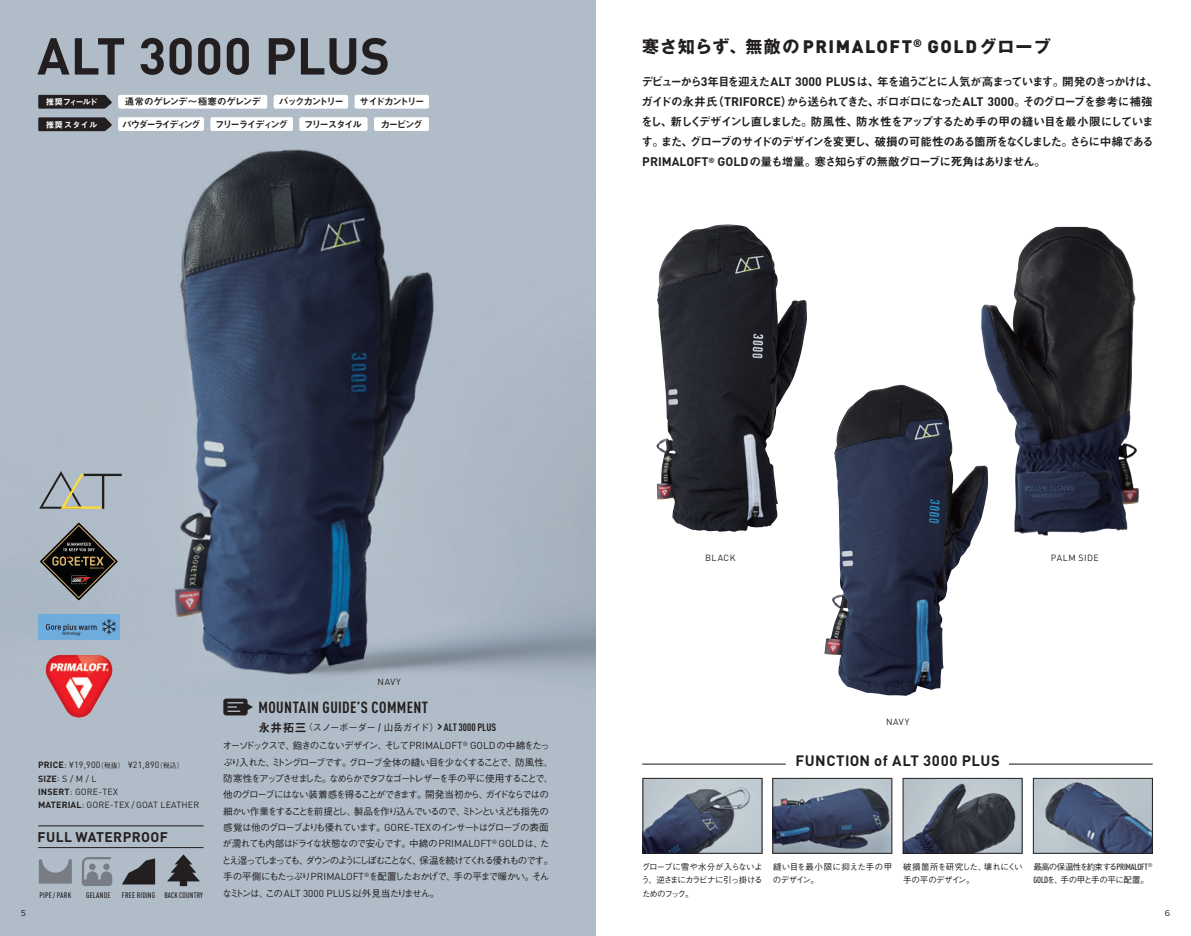
<style>
.page{position:relative;width:1191px;height:936px;background:#fff}
.page>*{position:absolute;margin:0;border:0;box-sizing:border-box;transform-origin:0 0}
.t1{font:700 51px "DIN";letter-spacing:.005em;color:#231f20}
.t2{font:700 16.95px "Gothic MB101 Pro";letter-spacing:.055em;color:#231f20}
.t3{font:700 15.9px "DIN Cond";letter-spacing:.025em;color:#231f20}
.t4{font:700 14.85px "DIN";letter-spacing:.035em;color:#231f20}
.t5{font:700 13.8px "DIN";letter-spacing:.025em;color:#231f20}
.t6{font:11.7px/20.2px "Midashi Go Pro MB31";letter-spacing:-.1em;color:#231f20}
.t7{font:500 9.6px/16.4px "Gothic BBB Pro";letter-spacing:-.135em;color:#231f20}
.t8{font:9.6px "Midashi Go Pro MB31";letter-spacing:-.15em;color:#231f20}
.t9{font:500 9.6px "Gothic BBB Pro";letter-spacing:-.045em;color:#231f20}
.t10{font:9.6px "Midashi Go Pro MB31";letter-spacing:-.08em;color:#231f20}
.t11{font:9.6px "Midashi Go Pro MB31";letter-spacing:-.205em;color:#231f20}
.t12{font:9px/13.4px "DIN";letter-spacing:.02em;color:#231f20}
.t13{font:500 8.55px/13.4px "Gothic BBB Pro";letter-spacing:-.065em;color:#231f20}
.t14{font:500 8.55px/13.4px "Gothic BBB Pro";letter-spacing:-.025em;color:#231f20}
.t15{font:8.55px "Midashi Go Pro MB31";letter-spacing:-.21em;color:#fff}
.t16{font:8.55px "Midashi Go Pro MB31";letter-spacing:-.01em;color:#fff}
.t17{font:8.55px "Gotham";color:#231f20}
.t18{font:500 7.95px "DIN Cond";letter-spacing:.02em;color:#231f20}
.s1{font-family:"DIN";font-weight:900;font-size:17.85px}
.s2{font-family:"DIN";font-weight:700;font-size:12.3px}
.s3{font-weight:700}
.s4{font-family:"Gothic BBB Pro";font-weight:500;font-size:6.75px}
.s5{font-size:7.2px}
.s6{font-family:"Midashi Go Pro MB31";font-weight:400;font-size:11.7px}
.s7{font-size:8.55px}
.s8{font-family:"DIN Cond";font-size:10.05px}
.s9{font-family:"DIN Cond";font-weight:700;font-size:14.85px}
.s10{font-family:"DIN Cond";font-weight:700;font-size:10.65px}
.s11{font-family:"DIN";font-weight:400;font-size:10.05px}
.s12{font-family:"DIN Cond";font-size:9px}
</style>
<div class="page">
<img style="left:0;top:0;width:595px;height:935px">
<img style="left:774px;top:780px;width:116px;height:71px">
<div style="left:772px;top:778px;width:120px;height:75px;border:1px solid #231f20"></div>
<img style="left:644px;top:780px;width:116px;height:71px">
<div style="left:642px;top:778px;width:120px;height:75px;border:1px solid #231f20"></div>
<img style="left:1035px;top:780px;width:115px;height:71px">
<div style="left:1033px;top:778px;width:119px;height:75px;border:1px solid #231f20"></div>
<img style="left:905px;top:780px;width:115px;height:71px">
<div style="left:903px;top:778px;width:119px;height:75px;border:1px solid #231f20"></div>
<svg style="left:39px;top:859px;width:33px;height:24px"></svg>
<svg style="left:167px;top:854px;width:33px;height:27px"></svg>
<div style="left:180px;top:874px;width:7px;height:12px;background:#231f20"></div>
<svg style="left:122px;top:858px;width:33px;height:26px"></svg>
<hr style="left:38px;top:847px;width:165px;height:1px;background:#231f20">
<hr style="left:38px;top:825px;width:165px;height:1px;background:#231f20">
<svg style="left:82px;top:856px;width:30px;height:29px"></svg>
<svg style="left:89px;top:863px;width:7px;height:7px"></svg>
<svg style="left:103px;top:863px;width:7px;height:7px"></svg>
<svg style="left:39px;top:471px;width:83px;height:37px;background:#a3abad"></svg>
<svg style="left:40px;top:522px;width:78px;height:78px;background:#6b6e6e"></svg>
<img style="left:44px;top:653px;width:69px;height:65px">
<div style="left:38px;top:614px;width:81px;height:26px;background:#6eacdd"></div>
<svg style="left:46px;top:619px;width:70px;height:16px"></svg>
<svg style="left:223px;top:698px;width:30px;height:17px"></svg>
<hr style="left:1009px;top:763px;width:143px;height:1px;background:#231f20">
<hr style="left:642px;top:763px;width:144px;height:1px;background:#231f20">
<div style="left:118px;top:95px;width:149px;height:14px;background:#fff;border-radius:2px"></div>
<div style="left:274px;top:95px;width:74px;height:14px;background:#fff;border-radius:2px"></div>
<div style="left:354px;top:95px;width:75px;height:14px;background:#fff;border-radius:2px"></div>
<svg style="left:38px;top:95px;width:74px;height:14px"></svg>
<svg style="left:38px;top:117px;width:74px;height:14px"></svg>
<img style="left:656px;top:225px;width:121px;height:307px">
<img style="left:824px;top:385px;width:119px;height:310px">
<img style="left:981px;top:227px;width:154px;height:309px">
<div style="left:118px;top:117px;width:86px;height:14px;background:#fff;border-radius:2px"></div>
<div style="left:210px;top:117px;width:83px;height:14px;background:#fff;border-radius:2px"></div>
<div style="left:374px;top:117px;width:55px;height:14px;background:#fff;border-radius:2px"></div>
<div style="left:299px;top:117px;width:68px;height:14px;background:#fff;border-radius:2px"></div>
<h1 class="t1" style="left:37px;top:23px;width:354px">ALT 3000 PLUS</h1>
<p class="t15" style="left:46px;top:95px;width:53px">推奨フィールド</p>
<p class="t10" style="left:125px;top:94px;width:138px">通常のゲレンデ～極寒のゲレンデ</p>
<p class="t8" style="left:279px;top:94px;width:67px">バックカントリー</p>
<p class="t8" style="left:360px;top:94px;width:66px">サイドカントリー</p>
<p class="t16" style="left:46px;top:117px;width:53px">推奨スタイル</p>
<p class="t11" style="left:122px;top:116px;width:80px">パウダーライディング</p>
<p class="t8" style="left:215px;top:116px;width:75px">フリーライディング</p>
<p class="t8" style="left:304px;top:116px;width:60px">フリースタイル</p>
<p class="t8" style="left:380px;top:116px;width:44px">カービング</p>
<h2 class="t2" style="left:642px;top:33px;width:410px">寒さ知らず、無敵の<span class="s1">PRIMALOFT</span><sup>®</sup> <span class="s1">GOLD</span>グローブ</h2>
<p class="t6" style="left:641px;top:70px;width:518px">デビューから<span class="s2">3</span>年目を迎えた<span class="s2">ALT 3000 PLUS</span> は、年を追うごとに人気が高まっています。開発のきっかけは、ガイドの永井氏（<span class="s2">TRIFORCE</span>）から送られてきた、ボロボロになった<span class="s2">ALT 3000</span>。そのグローブを参考に補強をし、新しくデザインし直しました。防風性、防水性をアップするため手の甲の縫い目を最小限にしています。また、グローブのサイドのデザインを変更し、破損の可能性のある箇所をなくしました。さらに中綿である<span class="s2">PRIMALOFT</span><sup>®</sup> <span class="s2">GOLD</span>の量も増量。寒さ知らずの無敵グローブに死角はありません。</p>
<p class="t12" style="left:38px;top:758px;width:163px"><span class="s3">PRICE</span>: ¥19,900<span class="s4">（税抜）　</span>¥21,890<span class="s4">（税込）<br></span><span class="s3">SIZE</span>: S / M / L<br><span class="s3">INSERT</span>: GORE-TEX<br><span class="s3">MATERIAL</span>: GORE-TEX / GOAT LEATHER</p>
<h3 class="t5" style="left:38px;top:827px;width:132px">FULL WATERPROOF</h3>
<p class="t17" style="left:21px;top:907px;width:7px">5</p>
<p class="t18" style="left:40px;top:890px;width:33px">PIPE <span class="s5">/</span> PARK</p>
<p class="t18" style="left:86px;top:890px;width:26px">GELANDE</p>
<p class="t18" style="left:122px;top:890px;width:83px">FREE RIDING BACK COUNTRY</p>
<p class="t12" style="left:377px;top:675px;width:25px">NAVY</p>
<h3 class="t3" style="left:258px;top:697px;width:171px">MOUNTAIN GUIDE’S COMMENT</h3>
<p class="t9" style="left:258px;top:719px;width:239px"><span class="s6">永井拓三</span><span class="s7">（</span>スノーボーダー <span class="s8">/</span> 山岳ガイド）<span class="s9">&gt;</span> <span class="s10">ALT 3000 PLUS</span></p>
<p class="t7" style="left:222px;top:736px;width:333px">オーソドックスで、飽きのこないデザイン、そして<span class="s11">PRIMALOFT</span><sup>®</sup> <span class="s11">GOLD</span> の中綿をたっぷり入れた、ミトングローブです。グローブ全体の縫い目を少なくすることで、防風性、防寒性をアップさせました。なめらかでタフなゴートレザーを手の平に使用することで、他のグローブにはない装着感を得ることができます。開発当初から、ガイドならではの細かい作業をすることを前提とし、製品を作り込んでいるので、ミトンといえども指先の感覚は他のグローブよりも優れています。<span class="s11">GORE-TEX</span> のインサートはグローブの表面が濡れても内部はドライな状態なので安心です。中綿の<span class="s11">PRIMALOFT</span><sup>®</sup> <span class="s11">GOLD</span>は、たとえ湿ってしまっても、ダウンのようにしぼむことなく、保温を続けてくれる優れものです。手の平側にもたっぷり<span class="s11">PRIMALOFT</span><sup>®</sup>を配置したおかげで、手の平まで暖かい。そんなミトンは、この<span class="s11">ALT 3000 PLUS</span> 以外見当たりません。</p>
<p class="t12" style="left:705px;top:550px;width:32px">BLACK</p>
<p class="t12" style="left:1051px;top:550px;width:50px">PALM SIDE</p>
<p class="t12" style="left:886px;top:714px;width:25px">NAVY</p>
<h3 class="t4" style="left:795px;top:750px;width:206px">FUNCTION of ALT 3000 PLUS</h3>
<p class="t13" style="left:641px;top:859px;width:123px;text-align:justify">グローブに雪や水分が入らないよう、逆さまにカラビナに引っ掛けるためのフック。</p>
<p class="t14" style="left:772px;top:859px;width:121px">縫い目を最小限に抑えた手の甲のデザイン。</p>
<p class="t13" style="left:903px;top:859px;width:121px">破損箇所を研究した、壊れにくい手の平のデザイン。</p>
<p class="t13" style="left:1033px;top:859px;width:121px">最高の保温性を約束する<span class="s12">PRIMALOFT</span><sup>®<br></sup><span class="s12">GOLD</span>を、手の甲と手の平に配置。</p>
<p class="t17" style="left:1164px;top:907px;width:7px">6</p>
</div>
